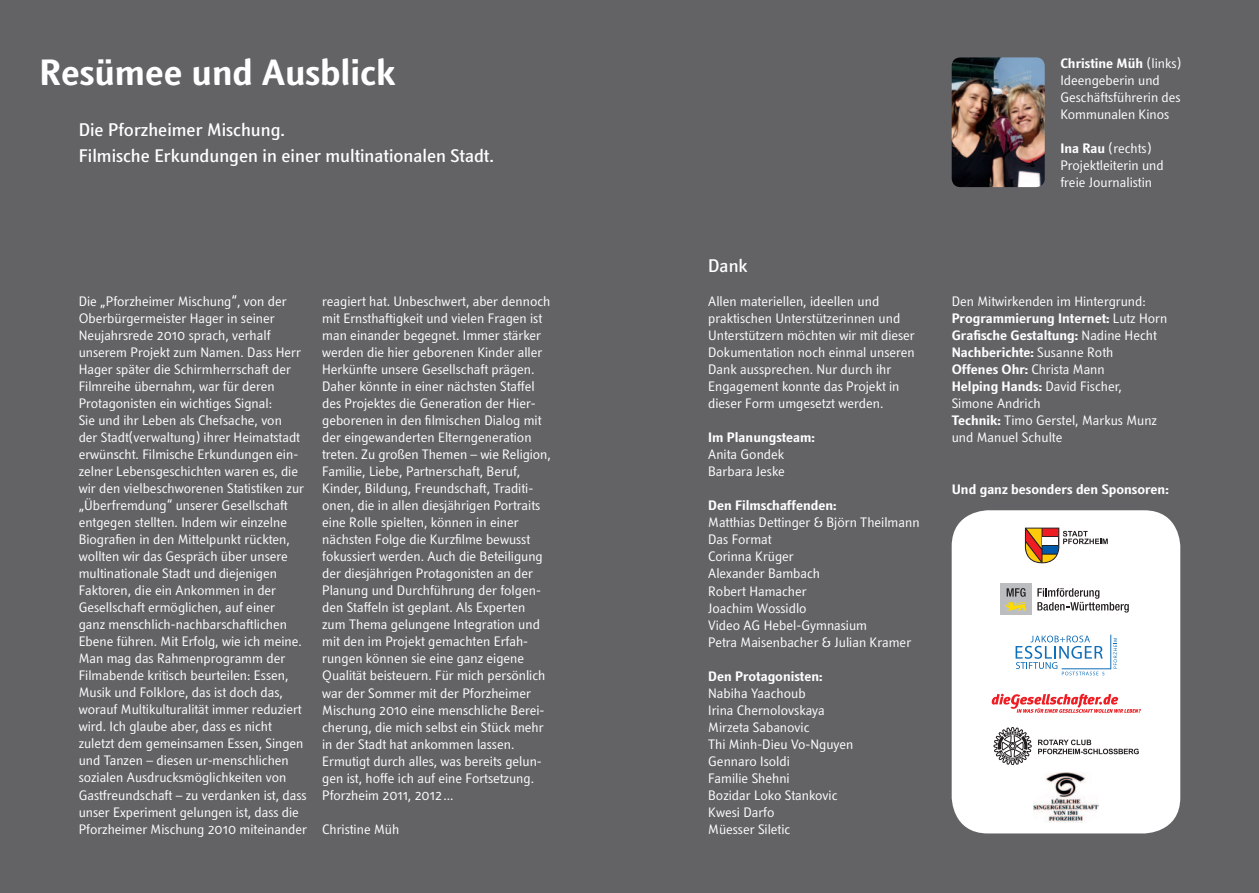
<style>
.page{position:relative;width:1259px;height:893px;background:#fff}
.page>*{position:absolute;margin:0;border:0;box-sizing:border-box;transform-origin:0 0}
.t1{font:700 36px "Textra LT";color:#fff}
.t2{font:500 18px/25.5px "Textra LT";color:#fff}
.t3{font:13.5px/17px "Textra LT";color:#fff}
.t4{font:700 13.5px "Textra LT";color:#fff}
.s1{font-weight:700}
</style>
<div class="page">
<div style="left:0;top:0;width:629px;height:893px;background:#636366"></div>
<div style="left:629px;top:0;width:630px;height:893px;background:#636366"></div>
<img style="left:951px;top:57px;width:93px;height:130px">
<div style="left:951px;top:510px;width:229px;height:323px;background:#fff;border-radius:36px"></div>
<svg style="left:1025px;top:528px;width:82px;height:35px"></svg>
<svg style="left:991px;top:694px;width:150px;height:19px"></svg>
<div style="left:1000px;top:583px;width:31px;height:31px;background:#bcbdc0"></div>
<svg style="left:1000px;top:588px;width:26px;height:27px"></svg>
<svg style="left:1037px;top:588px;width:92px;height:25px"></svg>
<svg style="left:1015px;top:635px;width:102px;height:40px"></svg>
<svg style="left:994px;top:727px;width:37px;height:38px"></svg>
<svg style="left:1038px;top:740px;width:100px;height:14px"></svg>
<img style="left:1034px;top:772px;width:64px;height:51px">
<h1 class="t1" style="left:39px;top:49px;width:358px">Resümee und Ausblick</h1>
<h2 class="t2" style="left:79px;top:117px;width:417px">Die Pforzheimer Mischung.<br>Filmische Erkundungen in einer multinationalen Stadt.</h2>
<p class="t3" style="left:79px;top:293px;width:230px">Die „Pforzheimer Mischung“, von der Oberbürgermeister Hager in seiner Neujahrsrede 2010 sprach, verhalf unserem Projekt zum Namen. Dass Herr Hager später die Schirmherrschaft der Filmreihe übernahm, war für deren Protagonisten ein wichtiges Signal:<br>Sie und ihr Leben als Chefsache, von<br>der Stadt(verwaltung) ihrer Heimatstadt erwünscht. Filmische Erkundungen ein&shy;zelner Lebensgeschichten waren es, die wir den vielbeschworenen Statistiken zur „Überfremdung“ unserer Gesellschaft entgegen stellten. Indem wir einzelne Biografien in den Mittelpunkt rückten, wollten wir das Gespräch über unsere multinationale Stadt und diejenigen Faktoren, die ein Ankommen in der Gesellschaft ermöglichen, auf einer<br>ganz menschlich-nachbarschaftlichen Ebene führen. Mit Erfolg, wie ich meine.<br>Man mag das Rahmenprogramm der Filmabende kritisch beurteilen: Essen, Musik und Folklore, das ist doch das, worauf Multikulturalität immer reduziert wird. Ich glaube aber, dass es nicht zuletzt dem gemeinsamen Essen, Singen und Tanzen – diesen ur-menschlichen sozialen Ausdrucksmöglichkeiten von Gastfreundschaft – zu verdanken ist, dass unser Experiment gelungen ist, dass die Pforzheimer Mischung 2010 miteinander</p>
<p class="t3" style="left:322px;top:293px;width:230px">reagiert hat. Unbeschwert, aber dennoch mit Ernsthaftigkeit und vielen Fragen ist man einander begegnet. Immer stärker werden die hier geborenen Kinder aller Herkünfte unsere Gesellschaft prägen.<br>Daher könnte in einer nächsten Staffel des Projektes die Generation der Hier&shy;geborenen in den filmischen Dialog mit der eingewanderten Elterngeneration treten. Zu großen Themen – wie Religion, Familie, Liebe, Partnerschaft, Beruf, Kinder, Bildung, Freundschaft, Traditi&shy;onen, die in allen diesjährigen Portraits eine Rolle spielten, können in einer nächsten Folge die Kurzfilme bewusst fokussiert werden. Auch die Beteiligung der diesjährigen Protagonisten an der Planung und Durchführung der folgen&shy;den Staffeln ist geplant. Als Experten zum Thema gelungene Integration und mit den im Projekt gemachten Erfah&shy;rungen können sie eine ganz eigene Qualität beisteuern. Für mich persönlich war der Sommer mit der Pforzheimer Mischung 2010 eine menschliche Berei&shy;cherung, die mich selbst ein Stück mehr in der Stadt hat ankommen lassen.<br>Ermutigt durch alles, was bereits gelun&shy;gen ist, hoffe ich auf eine Fortsetzung.<br>Pforzheim 2011, 2012...</p>
<p class="t3" style="left:322px;top:820px;width:79px">Christine Müh</p>
<h2 class="t2" style="left:708px;top:253px;width:41px">Dank</h2>
<p class="t3" style="left:708px;top:293px;width:208px">Allen materiellen, ideellen und praktischen Unterstützerinnen und Unterstützern möchten wir mit dieser Dokumentation noch einmal unseren Dank aussprechen. Nur durch ihr Engagement konnte das Projekt in dieser Form umgesetzt werden.</p>
<p class="t4" style="left:708px;top:429px;width:108px">Im Planungsteam:</p>
<p class="t3" style="left:708px;top:446px;width:78px">Anita Gondek<br>Barbara Jeske</p>
<p class="t4" style="left:708px;top:497px;width:130px">Den Filmschaffenden:</p>
<p class="t3" style="left:708px;top:514px;width:213px">Matthias Dettinger &amp; Björn Theilmann<br>Das Format<br>Corinna Krüger<br>Alexander Bambach<br>Robert Hamacher<br>Joachim Wossidlo<br>Video AG Hebel-Gymnasium<br>Petra Maisenbacher &amp; Julian Kramer</p>
<p class="t4" style="left:708px;top:667px;width:116px">Den Protagonisten:</p>
<p class="t3" style="left:708px;top:684px;width:147px">Nabiha Yaachoub<br>Irina Chernolovskaya<br>Mirzeta Sabanovic<br>Thi Minh-Dieu Vo-Nguyen<br>Gennaro Isoldi<br>Familie Shehni<br>Bozidar Loko Stankovic<br>Kwesi Darfo<br>Müesser Siletic</p>
<p class="t3" style="left:1060px;top:55px;width:122px"><span class="s1">Christine Müh</span> (links)<br>Ideengeberin und<br>Geschäftsführerin des<br>Kommunalen Kinos</p>
<p class="t3" style="left:1060px;top:140px;width:105px"><span class="s1">Ina Rau</span> (rechts)<br>Projektleiterin und freie Journalistin</p>
<p class="t3" style="left:951px;top:293px;width:217px">Den Mitwirkenden im Hintergrund:<br><span class="s1">Programmierung Internet:</span> Lutz Horn<br><span class="s1">Grafische Gestaltung:</span> Nadine Hecht<br><span class="s1">Nachberichte:</span> Susanne Roth<br><span class="s1">Offenes Ohr:</span> Christa Mann<br><span class="s1">Helping Hands:</span> David Fischer,<br>Simone Andrich<br><span class="s1">Technik:</span> Timo Gerstel, Markus Munz und Manuel Schulte</p>
<p class="t4" style="left:951px;top:480px;width:218px">Und ganz besonders den Sponsoren:</p>
</div>
